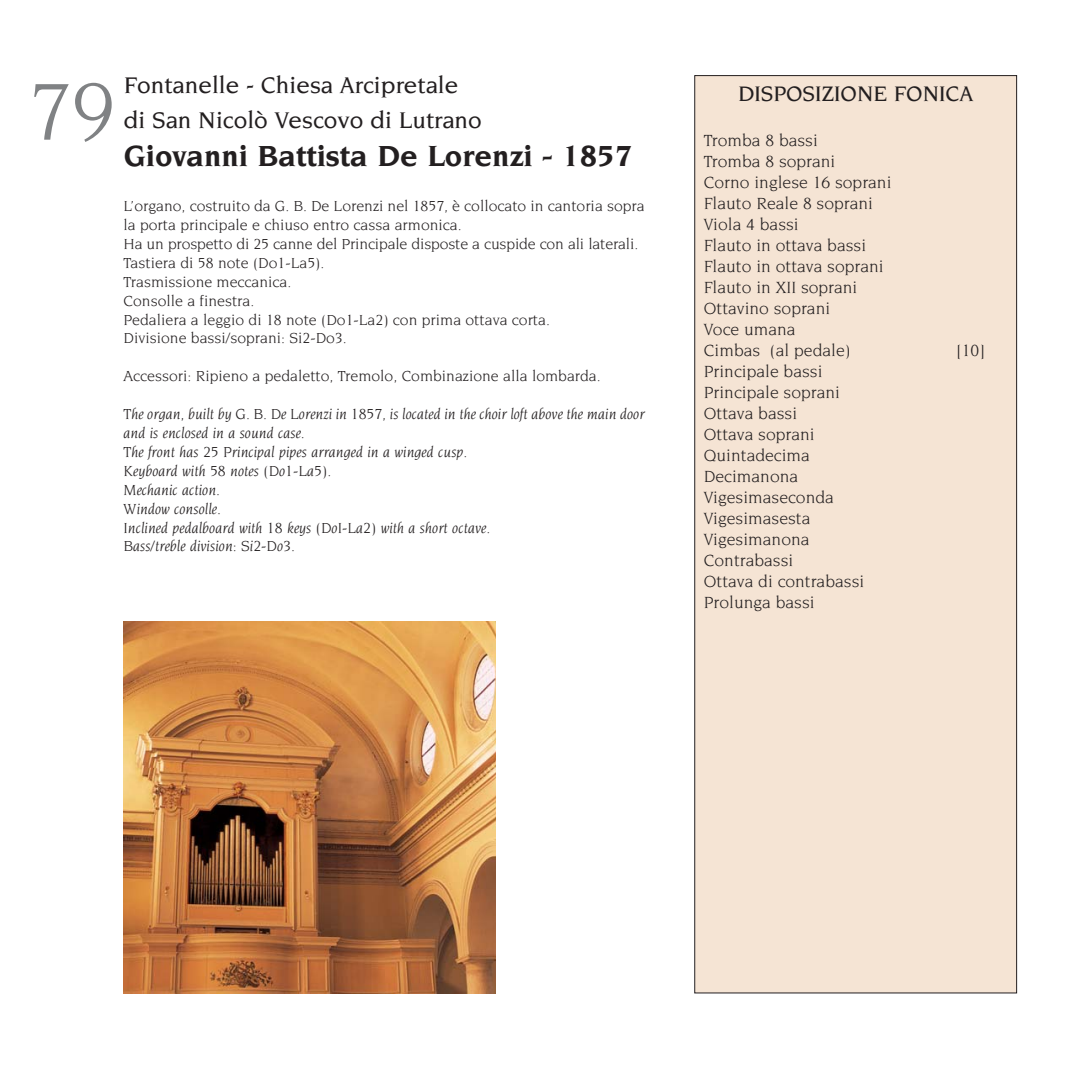
<style>
.page{position:relative;width:1092px;height:1067px;background:#fff}
.page>*{position:absolute;margin:0;border:0;box-sizing:border-box;transform-origin:0 0}
.t1{font:87.5px "Novarese";color:#808284}
.t2{font:700 31.5px "Novarese";color:#231f20}
.t3{font:500 24.5px/35.2px "Novarese";color:#231f20}
.t4{font:500 22.75px "Novarese";color:#231f20}
.t5{font:17.5px/21px "Novarese";color:#231f20}
.t6{font:15.75px/18.9px "Novarese";color:#231f20}
.t7{font:italic 15.75px/18.9px "Novarese";color:#231f20}
</style>
<div class="page">
<div style="left:694px;top:76px;width:322px;height:917px;background:#f5e4d4"></div>
<img style="left:123px;top:621px;width:373px;height:372px">
<h3 class="t3" style="left:123px;top:69px;width:360px">Fontanelle - Chiesa Arcipretale di San Nicolò Vescovo di Lutrano</h3>
<h2 class="t2" style="left:123px;top:142px;width:510px">Giovanni Battista De Lorenzi - 1857</h2>
<h1 class="t1" style="left:28px;top:74px;width:89px">79</h1>
<h3 class="t4" style="left:738px;top:85px;width:237px">DISPOSIZIONE FONICA</h3>
<p class="t5" style="left:703px;top:131px;width:189px">Tromba 8 bassi<br>Tromba 8 soprani<br>Corno inglese 16 soprani<br>Flauto Reale 8 soprani<br>Viola 4 bassi<br>Flauto in ottava bassi<br>Flauto in ottava soprani<br>Flauto in XII soprani<br>Ottavino soprani<br>Voce umana<br>Cimbas (al pedale)</p>
<p class="t6" style="left:123px;top:197px;width:522px">L’organo, costruito da G. B. De Lorenzi nel 1857, è collocato in cantoria sopra la porta principale e chiuso entro cassa armonica.<br>Ha un prospetto di 25 canne del Principale disposte a cuspide con ali laterali.<br>Tastiera di 58 note (Do1-La5).<br>Trasmissione meccanica.<br>Consolle a finestra.<br>Pedaliera a leggio di 18 note (Do1-La2) con prima ottava corta.<br>Divisione bassi/soprani: Si2-Do3.</p>
<p class="t6" style="left:123px;top:367px;width:478px">Accessori: Ripieno a pedaletto, Tremolo, Combinazione alla lombarda.</p>
<p class="t7" style="left:123px;top:405px;width:522px">The organ, built by G. B. De Lorenzi in 1857, is located in the choir loft above the main door and is enclosed in a sound case.<br>The front has 25 Principal pipes arranged in a winged cusp.<br>Keyboard with 58 notes (Do1-La5).<br>Mechanic action.<br>Window consolle.<br>Inclined pedalboard with 18 keys (DoI-La2) with a short octave.<br>Bass/treble division: Si2-Do3.</p>
<p class="t5" style="left:955px;top:341px;width:31px">[10]</p>
<p class="t5" style="left:703px;top:362px;width:162px">Principale bassi<br>Principale soprani<br>Ottava bassi<br>Ottava soprani<br>Quintadecima<br>Decimanona<br>Vigesimaseconda<br>Vigesimasesta<br>Vigesimanona<br>Contrabassi<br>Ottava di contrabassi<br>Prolunga bassi</p>
</div>
